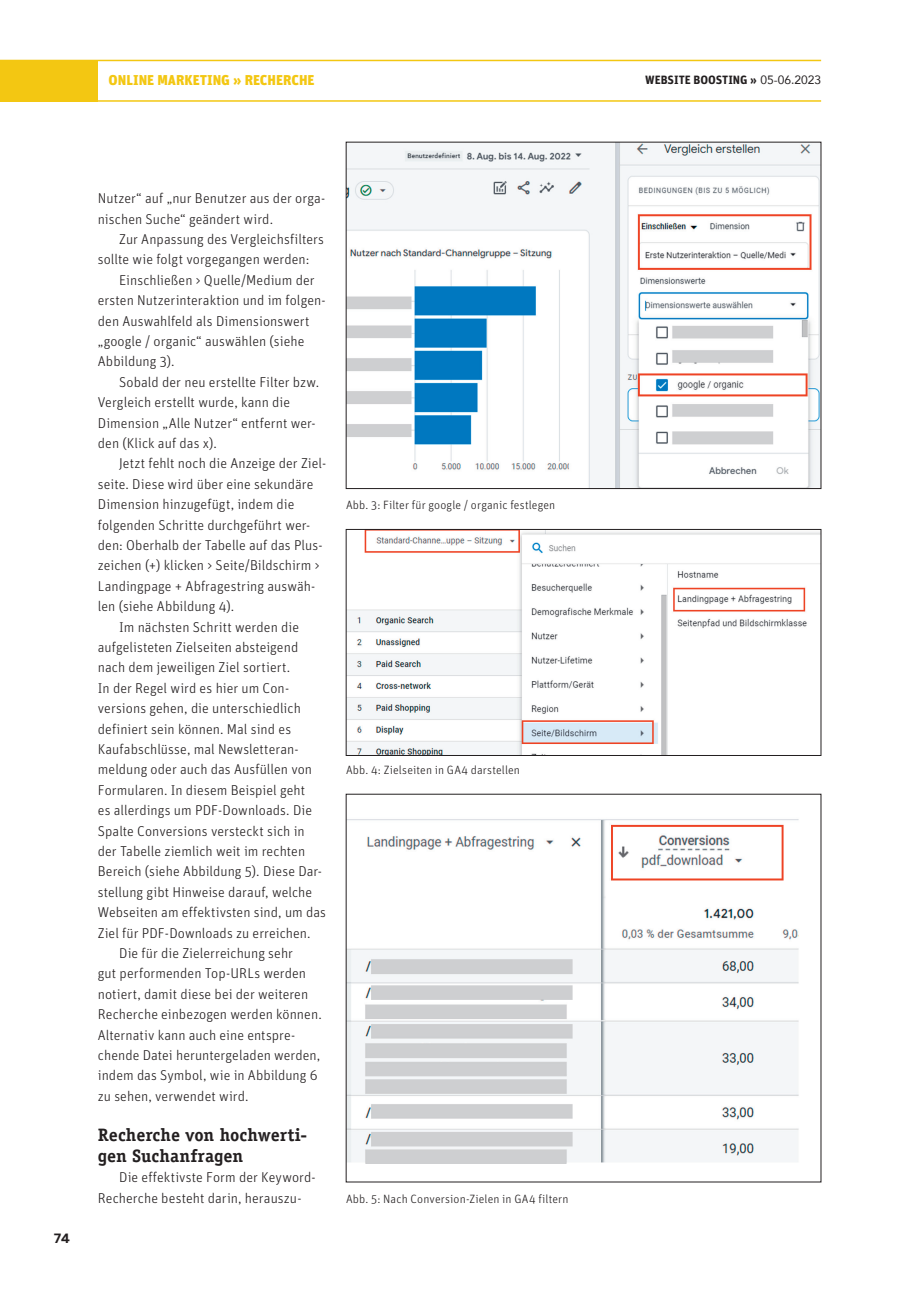
<style>
.page{position:relative;width:919px;height:1289px;background:#fff}
.page>*{position:absolute;margin:0;border:0;box-sizing:border-box;transform-origin:0 0}
.t1{font:700 18px/20.4px "Officina Serif Std";color:#231f20}
.t2{font:300 14.25px/20.4px "Unit";letter-spacing:.005em;color:#231f20}
.t3{font:900 14.25px "Unit";color:#f3c712}
.t4{font:700 12.75px "Benton Sans";color:#231f20}
.t5{font:300 12px "Unit";letter-spacing:.01em;color:#231f20}
.t6{font:700 12px "Unit";color:#231f20}
.s1{font-family:"Avenir";font-weight:400}
</style>
<div class="page">
<div style="left:0;top:60px;width:98px;height:41px;background:#f3c712"></div>
<hr style="left:0;top:60px;width:821px;height:1px;background:#f3c712">
<hr style="left:0;top:100px;width:821px;height:2px;background:#f3c712">
<img style="left:348px;top:144px;width:471px;height:342px">
<img style="left:348px;top:531px;width:471px;height:222px">
<div style="left:346px;top:529px;width:475px;height:226px;border:1px solid #231f20"></div>
<img style="left:348px;top:819px;width:451px;height:344px">
<p class="t3" style="left:108px;top:72px;width:207px">ONLINE MARKETING » RECHERCHE</p>
<p class="t6" style="left:645px;top:72px;width:177px">WEBSITE BOOSTING » <span class="s1">05-06.2023</span></p>
<p class="t4" style="left:54px;top:1230px;width:17px">74</p>
<p class="t2" style="left:98px;top:188px;width:229px">Nutzer“ auf „nur Benutzer aus der orga&shy;nischen Suche“ geändert wird.</p>
<p class="t2" style="left:98px;top:229px;width:228px;text-indent:21px">Zur Anpassung des Vergleichsfilters sollte wie folgt vorgegangen werden:</p>
<p class="t2" style="left:98px;top:269px;width:229px;text-indent:21px">Einschließen &gt; Quelle/Medium der ersten Nutzerinteraktion und im folgen&shy;den Auswahlfeld als Dimensionswert „google / organic“ auswählen (siehe<br>Abbildung 3).</p>
<p class="t2" style="left:98px;top:371px;width:223px;text-indent:21px">Sobald der neu erstellte Filter bzw.<br>Vergleich erstellt wurde, kann die Dimension „Alle Nutzer“ entfernt wer&shy;den (Klick auf das x).</p>
<p class="t2" style="left:119px;top:453px;width:209px">Jetzt fehlt noch die Anzeige der Ziel-</p>
<p class="t2" style="left:98px;top:473px;width:217px">seite. Diese wird über eine sekundäre</p>
<p class="t2" style="left:98px;top:494px;width:198px">Dimension hinzugefügt, indem die</p>
<p class="t2" style="left:98px;top:514px;width:214px">folgenden Schritte durchgeführt wer-</p>
<p class="t2" style="left:98px;top:535px;width:226px">den: Oberhalb der Tabelle auf das Plus-</p>
<p class="t2" style="left:98px;top:555px;width:223px">zeichen (+) klicken &gt; Seite/Bildschirm &gt;</p>
<p class="t2" style="left:98px;top:575px;width:219px">Landingpage + Abfragestring auswäh-</p>
<p class="t2" style="left:98px;top:596px;width:138px">len (siehe Abbildung 4).</p>
<p class="t2" style="left:119px;top:616px;width:181px">Im nächsten Schritt werden die</p>
<p class="t2" style="left:98px;top:636px;width:202px">aufgelisteten Zielseiten absteigend</p>
<p class="t2" style="left:98px;top:657px;width:194px">nach dem jeweiligen Ziel sortiert.</p>
<p class="t2" style="left:98px;top:677px;width:193px">In der Regel wird es hier um Con-</p>
<p class="t2" style="left:98px;top:698px;width:204px">versions gehen, die unterschiedlich</p>
<p class="t2" style="left:98px;top:718px;width:195px">definiert sein können. Mal sind es</p>
<p class="t2" style="left:98px;top:738px;width:202px">Kaufabschlüsse, mal Newsletteran-</p>
<p class="t2" style="left:98px;top:759px;width:216px">meldung oder auch das Ausfüllen von</p>
<p class="t2" style="left:98px;top:779px;width:209px">Formularen. In diesem Beispiel geht</p>
<p class="t2" style="left:98px;top:800px;width:216px">es allerdings um PDF-Downloads. Die</p>
<p class="t2" style="left:98px;top:820px;width:208px">Spalte Conversions versteckt sich in</p>
<p class="t2" style="left:98px;top:840px;width:209px">der Tabelle ziemlich weit im rechten</p>
<p class="t2" style="left:98px;top:861px;width:226px">Bereich (siehe Abbildung 5). Diese Dar-</p>
<p class="t2" style="left:98px;top:881px;width:216px">stellung gibt Hinweise darauf, welche</p>
<p class="t2" style="left:98px;top:902px;width:230px">Webseiten am effektivsten sind, um das</p>
<p class="t2" style="left:98px;top:922px;width:214px">Ziel für PDF-Downloads zu erreichen.</p>
<p class="t2" style="left:119px;top:942px;width:175px">Die für die Zielerreichung sehr</p>
<p class="t2" style="left:98px;top:963px;width:210px">gut performenden Top-URLs werden</p>
<p class="t2" style="left:98px;top:983px;width:212px">notiert, damit diese bei der weiteren</p>
<p class="t2" style="left:98px;top:1004px;width:225px">Recherche einbezogen werden können.</p>
<p class="t2" style="left:98px;top:1024px;width:199px">Alternativ kann auch eine entspre-</p>
<p class="t2" style="left:98px;top:1044px;width:224px">chende Datei heruntergeladen werden,</p>
<p class="t2" style="left:98px;top:1065px;width:221px">indem das Symbol, wie in Abbildung 6</p>
<p class="t2" style="left:98px;top:1085px;width:152px">zu sehen, verwendet wird.</p>
<p class="t1" style="left:98px;top:1124px;width:211px">Recherche von hochwerti&shy;gen Suchanfragen</p>
<p class="t2" style="left:98px;top:1166px;width:219px;text-indent:21px">Die effektivste Form der Keyword-<br>Recherche besteht darin, herauszu-</p>
<p class="t5" style="left:346px;top:497px;width:211px">Abb. 3: Filter für google / organic festlegen</p>
<p class="t5" style="left:346px;top:762px;width:175px">Abb. 4: Zielseiten in GA4 darstellen</p>
<p class="t5" style="left:346px;top:1191px;width:224px">Abb. 5: Nach Conversion-Zielen in GA4 filtern</p>
</div>
